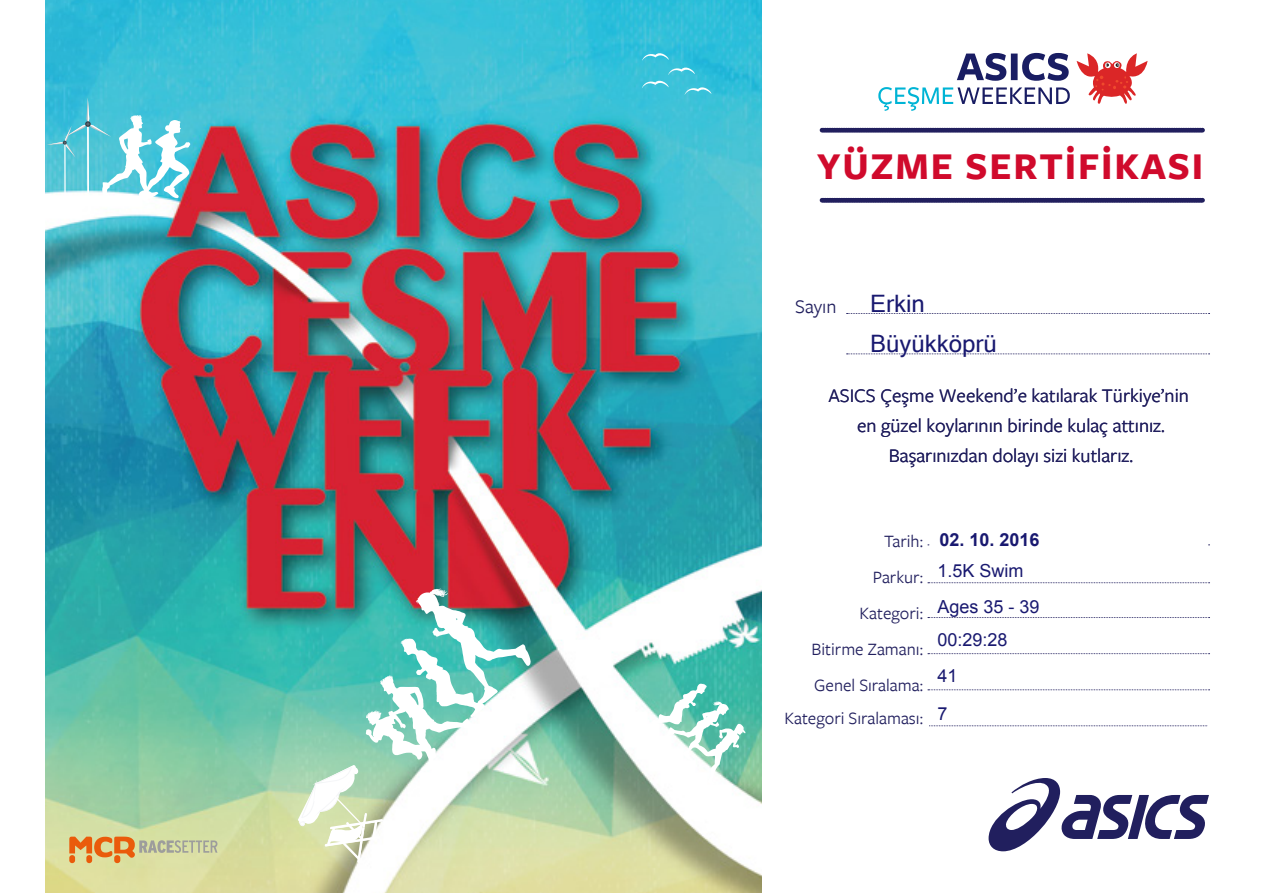
<style>
.page{position:relative;width:1263px;height:893px;background:#fff}
.page>*{position:absolute;margin:0;border:0;box-sizing:border-box;transform-origin:0 0}
.t1{font:700 39.3px "Freight Sans Pro";letter-spacing:.045em;color:#d00a2c}
.t2{font:24px/40.5px "Microsoft Sans Serif";color:#191970}
.t3{font:19.95px/30px "Freight Sans Pro";color:#211f5e;text-align:center}
.t4{font:18px/36px "Freight Sans Pro";color:#211f5e;text-align:right}
.t5{font:18px/37.5px "Arial";color:#191970}
.t6{font:700 18px "Arial";color:#191970}
.s1{font-family:"Freight Sans Pro";font-weight:400;color:#211f5e}
</style>
<div class="page">
<svg style="left:957px;top:53px;width:112px;height:28px"></svg>
<svg style="left:1076px;top:53px;width:71px;height:51px"></svg>
<svg style="left:878px;top:87px;width:192px;height:24px"></svg>
<svg style="left:822px;top:128px;width:382px;height:5px;background:#33316b"></svg>
<svg style="left:822px;top:198px;width:382px;height:5px;background:#2c2b66"></svg>
<svg style="left:847px;top:313px;width:362px;height:1px"></svg>
<svg style="left:847px;top:353px;width:362px;height:1px"></svg>
<svg style="left:988px;top:778px;width:221px;height:73px"></svg>
<img style="left:45px;top:0;width:716px;height:893px">
<svg style="left:651px;top:684px;width:95px;height:101px"></svg>
<svg style="left:298px;top:588px;width:233px;height:275px"></svg>
<svg style="left:47px;top:98px;width:143px;height:106px"></svg>
<svg style="left:642px;top:50px;width:69px;height:45px;background:#40c3dc"></svg>
<svg style="left:928px;top:582px;width:281px;height:1px"></svg>
<svg style="left:928px;top:617px;width:281px;height:1px"></svg>
<svg style="left:928px;top:653px;width:281px;height:1px"></svg>
<svg style="left:928px;top:689px;width:281px;height:1px"></svg>
<svg style="left:929px;top:725px;width:279px;height:1px"></svg>
<div style="left:69px;top:855px;width:6px;height:8px;background:#ea5b0b;border-radius:3px"></div>
<div style="left:86px;top:855px;width:6px;height:8px;background:#ea5b0b;border-radius:3px"></div>
<div style="left:114px;top:855px;width:6px;height:8px;background:#ea5b0b;border-radius:3px"></div>
<svg style="left:69px;top:837px;width:148px;height:21px;background:#d4b279"></svg>
<h1 class="t1" style="left:817px;top:139px;width:388px">YÜZME SERTİFİKASI</h1>
<p class="t3" style="left:795px;top:291px;width:43px">Sayın</p>
<p class="t2" style="left:870px;top:283px;width:128px">Erkin<br>Büyükköprü</p>
<p class="t3" style="left:828px;top:380px;width:362px">ASICS Çeşme Weekend’e katılarak Türkiye’nin en güzel koylarının birinde kulaç attınız.<br>Başarınızdan dolayı sizi kutlarız.</p>
<p class="t6" style="left:884px;top:528px;width:157px"><span class="s1">Tarih:</span> 02. 10. 2016</p>
<p class="t4" style="left:811px;top:558px;width:113px">Parkur:<br>Kategori:<br>Bitirme Zamanı:<br>Genel Sıralama:</p>
<p class="t4" style="left:784px;top:699px;width:140px">Kategori Sıralaması:</p>
<p class="t5" style="left:938px;top:552px;width:87px">1.5K Swim</p>
<p class="t5" style="left:938px;top:588px;width:103px">Ages 35 - 39</p>
<p class="t5" style="left:938px;top:621px;width:72px">00:29:28</p>
<p class="t5" style="left:938px;top:657px;width:22px">41<br>7</p>
</div>
